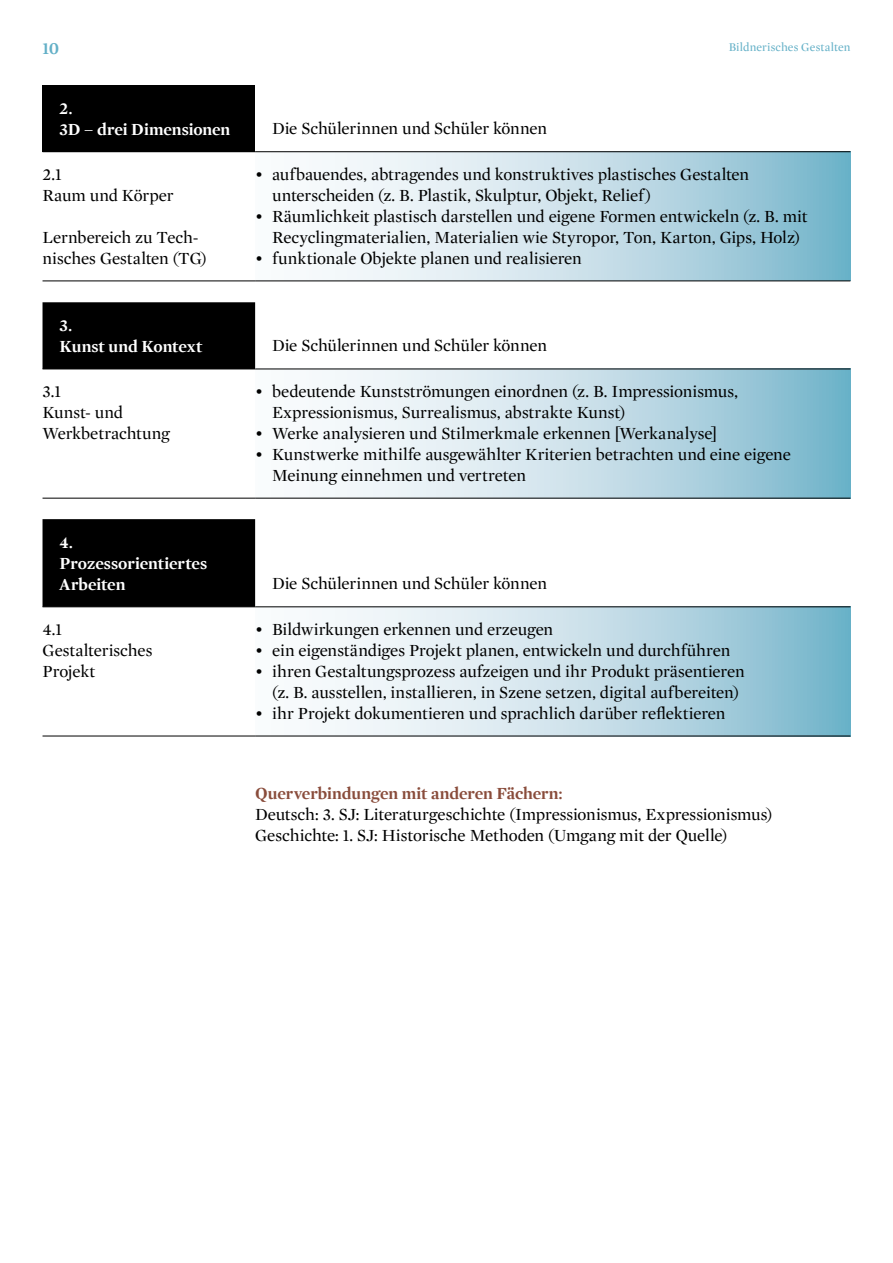
<style>
.page{position:relative;width:893px;height:1263px;background:#fff}
.page>*{position:absolute;margin:0;border:0;box-sizing:border-box;transform-origin:0 0}
.t1{font:17.25px/21px "Mercury Display";letter-spacing:-.01em;color:#000}
.t2{font:700 17.25px/21px "Mercury Display";letter-spacing:-.005em;color:#fff}
.t3{font:700 17.25px "Mercury Display";letter-spacing:-.005em;color:#894c3b}
.t4{font:700 17.25px "Mercury Display";color:#63b0c7}
.t5{font:12px "Mercury Display";letter-spacing:.01em;color:#63b0c7}
</style>
<div class="page">
<div style="left:43px;top:85px;width:212px;height:67px;background:#000"></div>
<svg style="left:255px;top:152px;width:595px;height:129px"></svg>
<hr style="left:255px;top:151px;width:595px;height:1px;background:#000">
<hr style="left:43px;top:281px;width:212px;height:1px;background:#000">
<hr style="left:255px;top:281px;width:595px;height:1px;background:#000">
<svg style="left:43px;top:302px;width:212px;height:304px;fill:#010101"></svg>
<svg style="left:255px;top:370px;width:595px;height:128px"></svg>
<svg style="left:255px;top:607px;width:595px;height:129px"></svg>
<hr style="left:43px;top:369px;width:212px;height:1px;background:#000">
<hr style="left:255px;top:369px;width:595px;height:1px;background:#000">
<hr style="left:43px;top:606px;width:212px;height:1px;background:#000">
<hr style="left:255px;top:606px;width:595px;height:1px;background:#000">
<hr style="left:43px;top:736px;width:212px;height:1px;background:#000">
<hr style="left:255px;top:736px;width:595px;height:1px;background:#000">
<hr style="left:43px;top:498px;width:212px;height:1px;background:#000">
<hr style="left:255px;top:498px;width:595px;height:1px;background:#000">
<p class="t4" style="left:43px;top:38px;width:18px">10</p>
<p class="t5" style="left:729px;top:40px;width:123px">Bildnerisches Gestalten</p>
<p class="t2" style="left:60px;top:98px;width:172px">2.<br>3D – drei Dimensionen</p>
<p class="t1" style="left:43px;top:164px;width:133px">2.1<br>Raum und Körper</p>
<p class="t1" style="left:43px;top:227px;width:166px">Lernbereich zu Tech&shy;nisches Gestalten (TG)</p>
<p class="t2" style="left:60px;top:315px;width:144px">3.<br>Kunst und Kontext</p>
<p class="t1" style="left:272px;top:118px;width:276px">Die Schülerinnen und Schüler können</p>
<p class="t1" style="left:272px;top:164px;width:478px;text-indent:-17px">• aufbauendes, abtragendes und konstruktives plastisches Gestalten unterscheiden (z. B. Plastik, Skulptur, Objekt, Relief)</p>
<p class="t1" style="left:255px;top:206px;width:554px;text-align:center">• Räumlichkeit plastisch darstellen und eigene Formen entwickeln (z. B. mit<br>Recyclingmaterialien, Materialien wie Styropor, Ton, Karton, Gips, Holz)</p>
<p class="t1" style="left:255px;top:248px;width:328px">• funktionale Objekte planen und realisieren</p>
<p class="t1" style="left:272px;top:336px;width:276px">Die Schülerinnen und Schüler können</p>
<p class="t1" style="left:43px;top:381px;width:129px">3.1<br>Kunst- und<br>Werkbetrachtung</p>
<p class="t1" style="left:272px;top:381px;width:467px;text-indent:-17px">• bedeutende Kunstströmungen einordnen (z. B. Impressionismus,<br>Expressionismus, Surrealismus, abstrakte Kunst)</p>
<p class="t1" style="left:255px;top:423px;width:463px">• Werke analysieren und Stilmerkmale erkennen [Werkanalyse]</p>
<p class="t1" style="left:272px;top:444px;width:520px;text-indent:-17px">• Kunstwerke mithilfe ausgewählter Kriterien betrachten und eine eigene<br>Meinung einnehmen und vertreten</p>
<p class="t2" style="left:60px;top:532px;width:149px">4.<br>Prozessorientiertes<br>Arbeiten</p>
<p class="t1" style="left:272px;top:573px;width:276px">Die Schülerinnen und Schüler können</p>
<p class="t1" style="left:43px;top:619px;width:111px">4.1<br>Gestalterisches<br>Projekt</p>
<p class="t1" style="left:255px;top:619px;width:300px">• Bildwirkungen erkennen und erzeugen</p>
<p class="t1" style="left:255px;top:640px;width:477px">• ein eigenständiges Projekt planen, entwickeln und durchführen</p>
<p class="t1" style="left:272px;top:661px;width:474px;text-indent:-17px">• ihren Gestaltungsprozess aufzeigen und ihr Produkt präsentieren (z. B. ausstellen, installieren, in Szene setzen, digital aufbereiten)</p>
<p class="t1" style="left:255px;top:703px;width:472px">• ihr Projekt dokumentieren und sprachlich darüber reflektieren</p>
<p class="t3" style="left:255px;top:783px;width:309px">Querverbindungen mit anderen Fächern:</p>
<p class="t1" style="left:255px;top:804px;width:519px">Deutsch: 3. SJ: Literaturgeschichte (Impressionismus, Expressionismus)<br>Geschichte: 1. SJ: Historische Methoden (Umgang mit der Quelle)</p>
</div>
